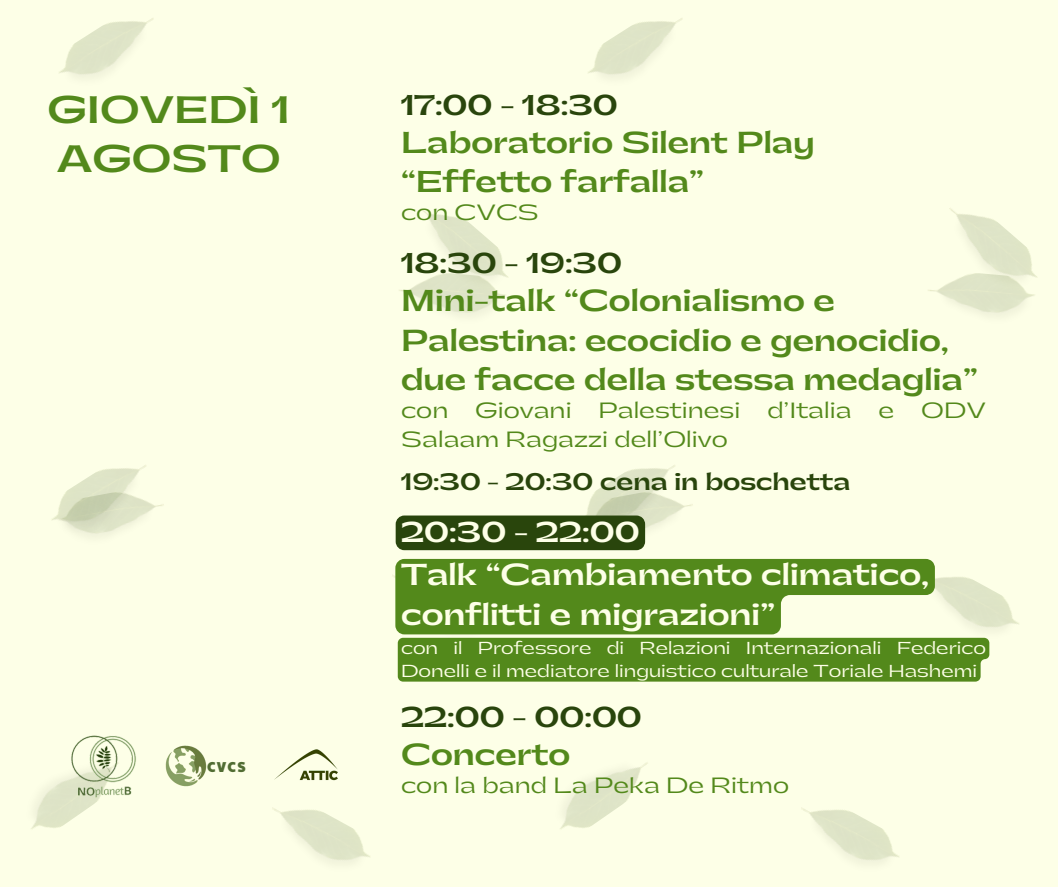
<style>
.page{position:relative;width:1058px;height:887px;background:#fff}
.page>*{position:absolute;margin:0;border:0;box-sizing:border-box;transform-origin:0 0}
.t1{font:700 36px/49.5px "Gatwick";color:#53891b}
.t2{font:700 28.5px/39.3px "Gatwick";color:#53891b}
.t3{font:700 28.5px/39.3px "Gatwick";color:#fdffe7}
.t4{font:700 27px "Gatwick";color:#29450c}
.t5{font:700 27px "Gatwick";color:#fdffe7}
.t6{font:700 22.5px "Gatwick";color:#29450c}
.t7{font:21px "Gatwick";color:#53891b}
.t8{font:16.5px/22.5px "Gatwick";color:#fdffe7}
.t9{font:14.1px "Paytone One";color:#516d33}
</style>
<div class="page">
<div style="left:0;top:0;width:1058px;height:886px;background:#fdffe7"></div>
<img style="left:59px;top:18px;width:95px;height:59px">
<img style="left:420px;top:208px;width:83px;height:61px">
<img style="left:399px;top:269px;width:109px;height:46px">
<img style="left:52px;top:465px;width:110px;height:71px">
<img style="left:392px;top:558px;width:107px;height:95px">
<img style="left:272px;top:807px;width:98px;height:56px">
<img style="left:31px;top:778px;width:69px;height:51px">
<img style="left:582px;top:504px;width:111px;height:47px">
<img style="left:588px;top:18px;width:95px;height:59px">
<img style="left:949px;top:208px;width:83px;height:61px">
<img style="left:928px;top:269px;width:109px;height:46px">
<img style="left:582px;top:465px;width:109px;height:84px">
<img style="left:906px;top:558px;width:113px;height:95px">
<img style="left:801px;top:807px;width:98px;height:56px">
<img style="left:560px;top:762px;width:88px;height:67px">
<div style="left:395px;top:515px;width:250px;height:35px;background:#29450c"></div>
<svg style="left:395px;top:559px;width:539px;height:75px;background:#6c9a39"></svg>
<div style="left:398px;top:637px;width:591px;height:44px;background:#53891b"></div>
<img style="left:274px;top:749px;width:64px;height:32px">
<img style="left:70px;top:735px;width:66px;height:63px">
<img style="left:165px;top:745px;width:42px;height:42px">
<p class="t1" style="left:48px;top:86px;width:244px">GIOVEDÌ 1<br>AGOSTO</p>
<p class="t4" style="left:401px;top:91px;width:218px">17:00 - 18:30</p>
<p class="t2" style="left:401px;top:124px;width:415px">Laboratorio Silent Play “Effetto farfalla”</p>
<p class="t7" style="left:401px;top:202px;width:139px">con CVCS</p>
<p class="t4" style="left:401px;top:249px;width:223px">18:30 - 19:30</p>
<p class="t2" style="left:401px;top:282px;width:578px">Mini-talk “Colonialismo e<br>Palestina: ecocidio e genocidio, due facce della stessa medaglia”</p>
<p class="t7" style="left:401px;top:399px;width:49px">con</p>
<p class="t7" style="left:475px;top:399px;width:98px">Giovani</p>
<p class="t7" style="left:598px;top:399px;width:143px">Palestinesi</p>
<p class="t7" style="left:767px;top:399px;width:86px">d’Italia</p>
<p class="t7" style="left:878px;top:399px;width:17px">e</p>
<p class="t7" style="left:921px;top:399px;width:66px">ODV</p>
<p class="t7" style="left:401px;top:429px;width:328px">Salaam Ragazzi dell’Olivo</p>
<p class="t9" style="left:207px;top:755px;width:40px">CVCS</p>
<p class="t6" style="left:401px;top:470px;width:451px">19:30 - 20:30 cena in boschetta</p>
<p class="t5" style="left:401px;top:518px;width:240px">20:30 - 22:00</p>
<p class="t3" style="left:401px;top:556px;width:529px">Talk “Cambiamento climatico, conflitti e migrazioni”</p>
<p class="t8" style="left:401px;top:637px;width:586px">con il Professore di Relazioni Internazionali Federico<br>Donelli e il mediatore linguistico culturale Toriale Hashemi</p>
<p class="t4" style="left:401px;top:703px;width:242px">22:00 - 00:00</p>
<p class="t2" style="left:401px;top:735px;width:171px">Concerto</p>
<p class="t7" style="left:401px;top:774px;width:389px">con la band La Peka De Ritmo</p>
</div>
